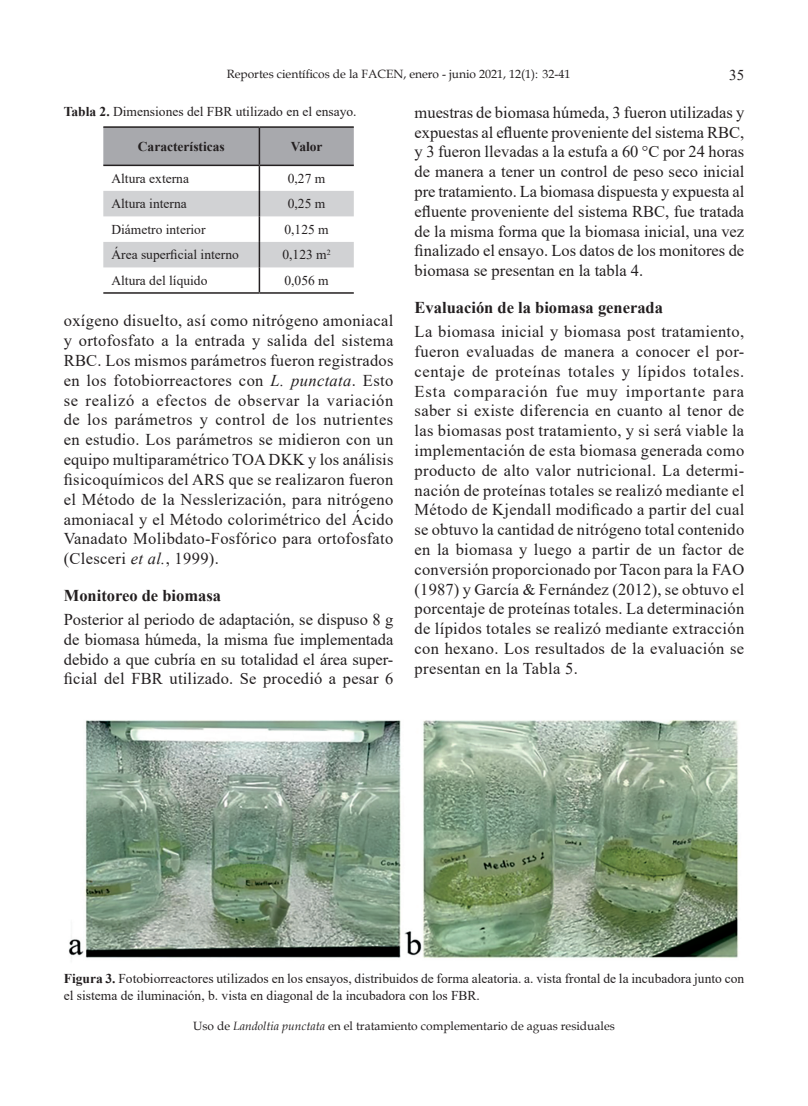
<style>
.page{position:relative;width:808px;height:1106px;background:#fff}
.page>*{position:absolute;margin:0;border:0;box-sizing:border-box;transform-origin:0 0}
.t1{font:16.5px/19.8px "Times New Roman";letter-spacing:.015em;color:#231f20;text-align:justify}
.t2{font:700 16.5px "Times New Roman";color:#231f20}
.t3{font:15px "Times New Roman";color:#231f20}
.t4{font:13.5px/16.2px "Times New Roman";color:#231f20}
.t5{font:700 13.5px "Times New Roman";color:#231f20}
.t6{font:12px "Book Antiqua";color:#231f20}
.s1{color:#fff}
.s2{font-weight:700}
.s3{font-style:italic}
</style>
<div class="page">
<svg style="left:103px;top:128px;width:251px;height:164px"></svg>
<hr style="left:103px;top:292px;width:156px;height:2px;background:#231f20">
<hr style="left:259px;top:292px;width:95px;height:2px;background:#231f20">
<hr style="left:103px;top:126px;width:156px;height:2px;background:#231f20">
<hr style="left:259px;top:126px;width:95px;height:2px;background:#231f20">
<hr style="left:259px;top:128px;width:1px;height:37px;background:#231f20">
<hr style="left:103px;top:165px;width:156px;height:1px;background:#231f20">
<hr style="left:259px;top:165px;width:95px;height:1px;background:#231f20">
<img style="left:68px;top:720px;width:671px;height:238px">
<p class="t6" style="left:227px;top:65px;width:356px">Reportes científicos de la FACEN, enero - junio 2021, 12(1): <span class="s1">999-999</span></p>
<p class="t3" style="left:729px;top:65px;width:16px">35</p>
<p class="t6" style="left:543px;top:65px;width:29px">32-41</p>
<p class="t4" style="left:64px;top:103px;width:294px"><span class="s2">Tabla 2.</span> Dimensiones del FBR utilizado en el ensayo.</p>
<p class="t5" style="left:138px;top:136px;width:88px">Características</p>
<p class="t5" style="left:291px;top:136px;width:33px">Valor</p>
<p class="t4" style="left:111px;top:170px;width:79px">Altura externa</p>
<p class="t4" style="left:288px;top:170px;width:39px">0,27 m</p>
<p class="t4" style="left:111px;top:195px;width:77px">Altura interna</p>
<p class="t4" style="left:288px;top:195px;width:39px">0,25 m</p>
<p class="t4" style="left:111px;top:221px;width:96px">Diámetro interior</p>
<p class="t4" style="left:284px;top:221px;width:46px">0,125 m</p>
<p class="t4" style="left:111px;top:246px;width:129px">Área superficial interno</p>
<p class="t4" style="left:282px;top:246px;width:50px">0,123 m<sup>2</sup></p>
<p class="t4" style="left:111px;top:271px;width:97px">Altura del líquido</p>
<p class="t4" style="left:284px;top:271px;width:46px">0,056 m</p>
<p class="t1" style="left:64px;top:310px;width:331px">oxígeno disuelto, así como nitrógeno amoniacal y ortofosfato a la entrada y salida del sistema RBC. Los mismos parámetros fueron registrados en los fotobiorreactores con <span class="s3">L. punctata</span>. Esto se realizó a efectos de observar la variación de los parámetros y control de los nutrientes en estudio. Los parámetros se midieron con un equipo multiparamétrico TOA DKK y los análisis fisicoquímicos del ARS que se realizaron fueron el Método de la Nesslerización, para nitrógeno amoniacal y el Método colorimétrico del Ácido Vanadato Molibdato-Fosfórico para ortofosfato (Clesceri <span class="s3">et al.</span>, 1999).</p>
<p class="t2" style="left:64px;top:583px;width:159px">Monitoreo de biomasa</p>
<p class="t1" style="left:64px;top:609px;width:331px">Posterior al periodo de adaptación, se dispuso 8 g de biomasa húmeda, la misma fue implementada debido a que cubría en su totalidad el área super&shy;ficial del FBR utilizado. Se procedió a pesar 6</p>
<p class="t1" style="left:415px;top:102px;width:331px">muestras de biomasa húmeda, 3 fueron utilizadas y expuestas al efluente proveniente del sistema RBC, y 3 fueron llevadas a la estufa a 60 °C por 24 horas de manera a tener un control de peso seco inicial pre tratamiento. La biomasa dispuesta y expuesta al efluente proveniente del sistema RBC, fue tratada de la misma forma que la biomasa inicial, una vez finalizado el ensayo. Los datos de los monitores de biomasa se presentan en la tabla 4.</p>
<p class="t2" style="left:415px;top:295px;width:250px">Evaluación de la biomasa generada</p>
<p class="t1" style="left:415px;top:321px;width:331px">La biomasa inicial y biomasa post tratamiento, fueron evaluadas de manera a conocer el por&shy;centaje de proteínas totales y lípidos totales.<br>Esta comparación fue muy importante para saber si existe diferencia en cuanto al tenor de las biomasas post tratamiento, y si será viable la implementación de esta biomasa generada como producto de alto valor nutricional. La determi&shy;nación de proteínas totales se realizó mediante el Método de Kjendall modificado a partir del cual se obtuvo la cantidad de nitrógeno total contenido en la biomasa y luego a partir de un factor de conversión proporcionado por Tacon para la FAO (1987) y García &amp; Fernández (2012), se obtuvo el porcentaje de proteínas totales. La determinación de lípidos totales se realizó mediante extracción con hexano. Los resultados de la evaluación se presentan en la Tabla 5.</p>
<p class="t4" style="left:64px;top:970px;width:682px"><span class="s2">Figura 3.</span> Fotobiorreactores utilizados en los ensayos, distribuidos de forma aleatoria. a. vista frontal de la incubadora junto con el sistema de iluminación, b. vista en diagonal de la incubadora con los FBR.</p>
<p class="t6" style="left:193px;top:1017px;width:423px">Uso de <span class="s3">Landoltia punctata</span> en el tratamiento complementario de aguas residuales</p>
</div>
